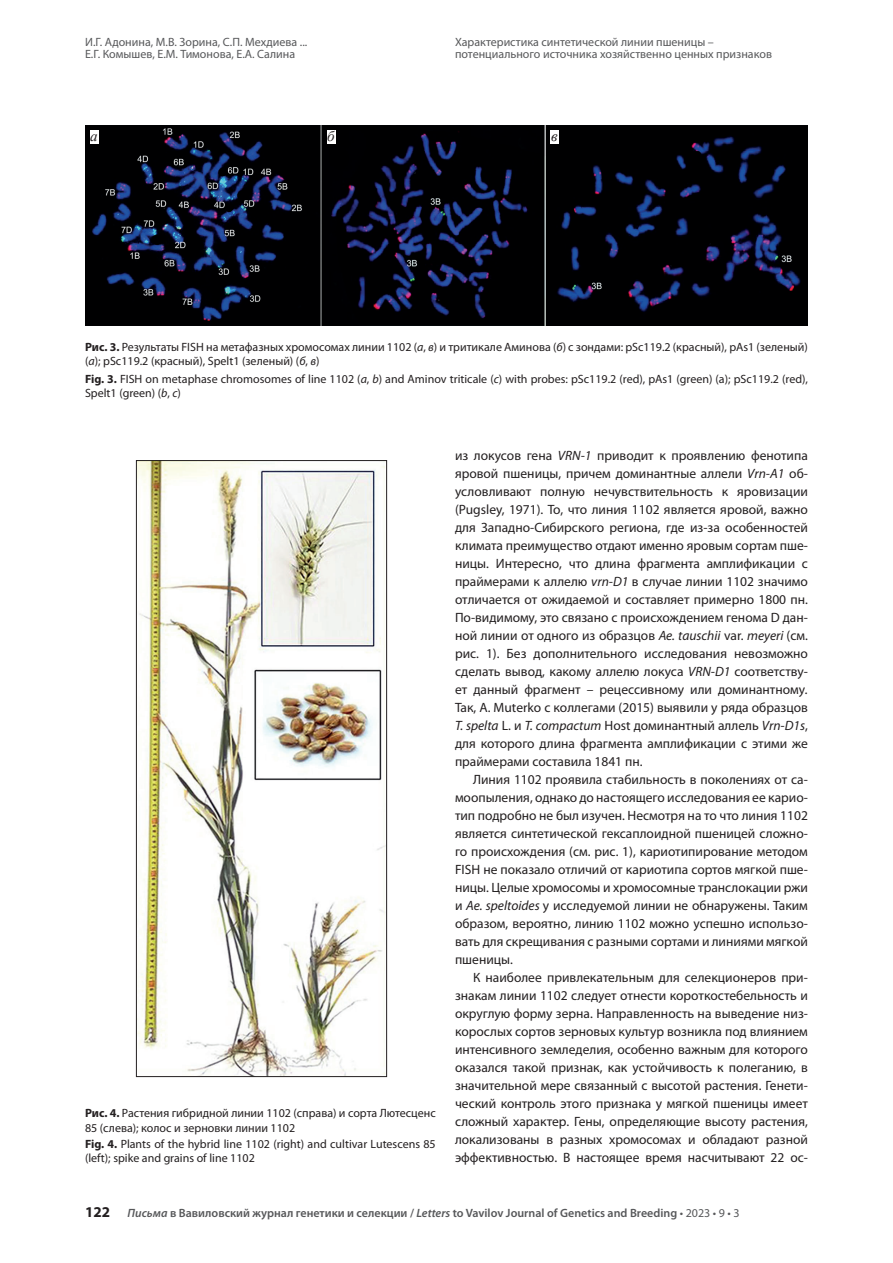
<style>
.page{position:relative;width:893px;height:1263px;background:#fff}
.page>*{position:absolute;margin:0;border:0;box-sizing:border-box;transform-origin:0 0}
.t1{font:italic 15px "Times New Roman";color:#231f20}
.t2{font:13.5px/18px "Myriad Pro";color:#231f20;text-align:justify}
.t3{font:12px/14.4px "Myriad Pro";color:#231f20}
.t4{font:12px/12px "Myriad Pro";color:#57585a}
.t5{font:600 12px "Myriad Pro";color:#57585a}
.s1{font-weight:700}
.s2{font-style:italic}
.s3{font-weight:700;font-size:15px;color:#231f20}
.s4{font-weight:400}
</style>
<div class="page">
<img style="left:138px;top:462px;width:247px;height:613px">
<div style="left:136px;top:460px;width:251px;height:617px;border:1px solid #231f20"></div>
<img style="left:85px;top:126px;width:723px;height:200px">
<div style="left:90px;top:131px;width:8px;height:13px;background:#fff"></div>
<div style="left:327px;top:131px;width:8px;height:13px;background:#fff"></div>
<div style="left:550px;top:131px;width:9px;height:13px;background:#fff"></div>
<p class="t4" style="left:85px;top:35px;width:224px">И.Г. Адонина, М.В. Зорина, С.П. Мехдиева ...<br>Е.Г. Комышев, Е.М. Тимонова, Е.А. Салина</p>
<p class="t4" style="left:455px;top:35px;width:318px">Характеристика синтетической линии пшеницы – потенциального источника хозяйственно ценных признаков</p>
<p class="t1" style="left:90px;top:126px;width:9px">а</p>
<p class="t1" style="left:327px;top:126px;width:9px">б</p>
<p class="t1" style="left:551px;top:126px;width:8px">в</p>
<p class="t3" style="left:85px;top:340px;width:724px"><span class="s1">Рис. 3.</span> Результаты FISH на метафазных хромосомах линии 1102 (<span class="s2">а</span>, <span class="s2">в</span>) и тритикале Аминова (<span class="s2">б</span>) с зондами: pSc119.2 (красный), pAs1 (зеленый) (<span class="s2">а</span>); pSc119.2 (красный), Spelt1 (зеленый) (<span class="s2">б</span>, <span class="s2">в</span>)</p>
<p class="t3" style="left:85px;top:371px;width:724px"><span class="s1">Fig. 3.</span> FISH on metaphase chromosomes of line 1102 (<span class="s2">a</span>, <span class="s2">b</span>) and Aminov triticale (<span class="s2">c</span>) with probes: pSc119.2 (red), pAs1 (green) (a); pSc119.2 (red),<br>Spelt1 (green) (<span class="s2">b</span>, <span class="s2">c</span>)</p>
<p class="t3" style="left:85px;top:1106px;width:352px"><span class="s1">Рис. 4.</span> Растения гибридной линии 1102 (справа) и сорта Лютесценс<br>85 (слева); колос и зерновки линии 1102</p>
<p class="t3" style="left:85px;top:1136px;width:352px"><span class="s1">Fig. 4.</span> Plants of the hybrid line 1102 (right) and cultivar Lutescens 85 (left); spike and grains of line 1102</p>
<p class="t2" style="left:455px;top:446px;width:354px">из локусов гена <span class="s2">VRN-1</span> приводит к проявлению фенотипа яровой пшеницы, причем доминантные аллели <span class="s2">Vrn-A1</span> об&shy;условливают полную нечувствительность к яровизации (Pugsley, 1971). То, что линия 1102 является яровой, важно для Западно-Сибирского региона, где из-за особенностей климата преимущество отдают именно яровым сортам пше&shy;ницы. Интересно, что длина фрагмента амплификации с праймерами к аллелю <span class="s2">vrn-D1</span> в случае линии 1102 значимо отличается от ожидаемой и составляет примерно 1800 пн.<br>По-видимому, это связано с происхождением генома D дан&shy;ной линии от одного из образцов <span class="s2">Ae. tauschii</span> var. <span class="s2">meyeri</span> (см. рис. 1). Без дополнительного исследования невозможно сделать вывод, какому аллелю локуса <span class="s2">VRN-D1</span> соответству&shy;ет данный фрагмент – рецессивному или доминантному<span class="s2">.<br></span>Так, A. Muterko с коллегами (2015) выявили у ряда образцов <span class="s2">T. spelta</span> L. и <span class="s2">T. compactum</span> Host доминантный аллель <span class="s2">Vrn-D1s</span>, для которого длина фрагмента амплификации с этими же праймерами составила 1841 пн.</p>
<p class="t2" style="left:455px;top:770px;width:354px;text-indent:18px">Линия 1102 проявила стабильность в поколениях от са&shy;моопыления, однако до настоящего исследования ее карио&shy;тип подробно не был изучен. Несмотря на то что линия 1102 является синтетической гексаплоидной пшеницей сложно&shy;го происхождения (см. рис. 1), кариотипирование методом FISH не показало отличий от кариотипа сортов мягкой пше&shy;ницы. Целые хромосомы и хромосомные транслокации ржи и <span class="s2">Ae. speltoides</span> у исследуемой линии не обнаружены. Таким образом, вероятно, линию 1102 можно успешно использо&shy;вать для скрещивания с разными сортами и линиями мягкой пшеницы.</p>
<p class="t2" style="left:455px;top:968px;width:354px;text-indent:18px">К наиболее привлекательным для селекционеров при&shy;знакам линии 1102 следует отнести короткостебельность и округлую форму зерна. Направленность на выведение низ&shy;корослых сортов зерновых культур возникла под влиянием интенсивного земледелия, особенно важным для которого оказался такой признак, как устойчивость к полеганию, в значительной мере связанный с высотой растения. Генети&shy;ческий контроль этого признака у мягкой пшеницы имеет сложный характер. Гены, определяющие высоту растения, локализованы в разных хромосомах и обладают разной эффективностью. В настоящее время насчитывают 22 ос-</p>
<p class="t5" style="left:85px;top:1205px;width:656px"><span class="s3">122</span> <span class="s2">Письма</span> в Вавиловский журнал генетики и селекции / <span class="s2">Letters</span> to Vavilov Journal of Genetics and Breeding <span class="s4">• 2023 • 9 • 3</span></p>
</div>
